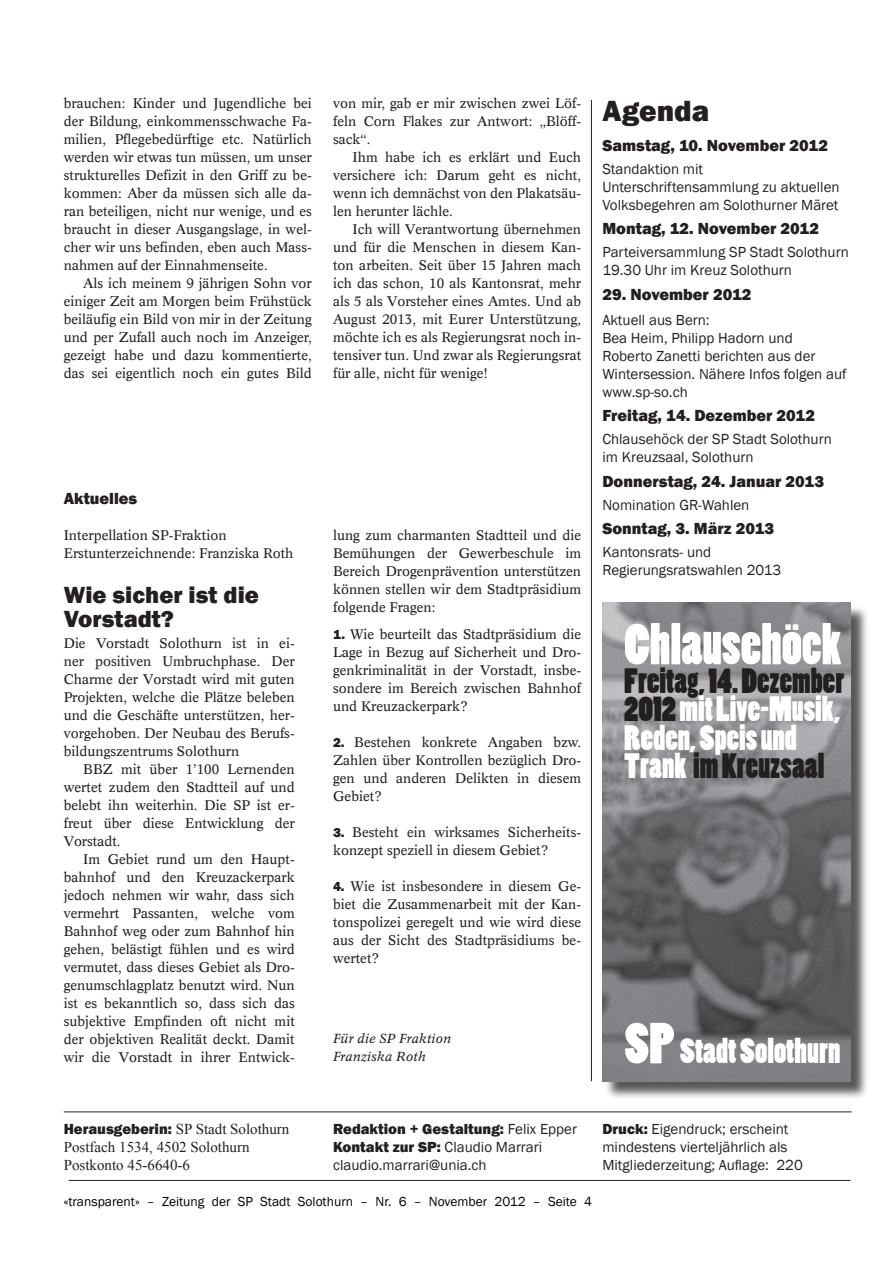
<style>
.page{position:relative;width:893px;height:1263px;background:#fff}
.page>*{position:absolute;margin:0;border:0;box-sizing:border-box;transform-origin:0 0}
.Zwischentitel_Gross{font:54px "Poplar Std";color:#fff}
.Zwischentitel_Gross-2{font:33px/28.5px "Poplar Std";color:#231f20}
.Zwischentitel_Gross-3{font:33px "Poplar Std";color:#fff}
.Titel2007{font:800 30px "Franklin Gothic";color:#231f20}
.Zwischentitel_Gross-4{font:800 24px/24px "Franklin Gothic";color:#231f20}
.Agenda_Datum_2{font:800 16.5px "Franklin Gothic";color:#231f20}
.Agenda{font:800 16.5px "Franklin Gothic";color:#231f20}
.Zwischentitel_oben{font:800 16.5px "Franklin Gothic";color:#231f20}
.Agenda-2{font:15px/18px "Franklin Gothic";color:#231f20}
.Kolumnentext_erster{font:15px/18px "Franklin Gothic";color:#231f20}
.Kolumnentext_erster-2{font:15px/18px "Times New Roman";color:#231f20}
.Brot{font:13.5px/18px "Informatics S Si";color:#231f20;text-align:justify}
.FAhrplan{font:13.5px/18px "Informatics S Si";color:#231f20;text-align:justify}
.Brot_erste_Zeile{font:13.5px/18px "Informatics S Si";color:#231f20;text-align:justify}
.fusszeile{font:13.5px "Franklin Gothic";color:#000}
.FAhrplan-2{font:italic 12.75px/18px "Informatics S Si";color:#231f20}
.s1{font-family:"Franklin Gothic";font-weight:800}
.s2{color:#fff}
.s3{font-size:54px}
.s4{font-weight:800}
.s5{font-weight:600}
</style>
<div class="page">
<hr style="left:64px;top:1111px;width:788px;height:1px;background:#231f20">
<hr style="left:69px;top:1180px;width:781px;height:1px;background:#231f20">
<hr style="left:591px;top:100px;width:1px;height:981px;background:#231f20">
<div style="left:605px;top:605px;width:264px;height:495px;background:#231f20;opacity:.75"></div>
<img style="left:602px;top:603px;width:248px;height:478px">
<p class="Brot" style="left:64px;top:94px;width:250px">brauchen: Kinder und Jugendliche bei der Bildung, einkommensschwache Fa&shy;milien, Pflegebedürftige etc. Natürlich werden wir etwas tun müssen, um unser strukturelles Defizit in den Griff zu be&shy;kommen: Aber da müssen sich alle da&shy;ran beteiligen, nicht nur wenige, und es braucht in dieser Ausgangslage, in wel&shy;cher wir uns befinden, eben auch Mass&shy;nahmen auf der Einnahmenseite.</p>
<p class="Brot" style="left:64px;top:274px;width:250px;text-indent:20px">Als ich meinem 9 jährigen Sohn vor einiger Zeit am Morgen beim Frühstück beiläufig ein Bild von mir in der Zeitung und per Zufall auch noch im Anzeiger, gezeigt habe und dazu kommentierte, das sei eigentlich noch ein gutes Bild</p>
<p class="Zwischentitel_oben" style="left:64px;top:488px;width:75px">Aktuelles</p>
<p class="Brot_erste_Zeile" style="left:64px;top:526px;width:164px">Interpellation SP-Fraktion</p>
<p class="Brot_erste_Zeile" style="left:64px;top:544px;width:231px">Erstunterzeichnende: Franziska Roth</p>
<p class="Zwischentitel_Gross-4" style="left:64px;top:583px;width:197px">Wie sicher ist die<br>Vorstadt?</p>
<p class="Brot_erste_Zeile" style="left:64px;top:634px;width:233px">Die Vorstadt Solothurn ist in ei&shy;ner positiven Umbruchphase. Der Charme der Vorstadt wird mit guten Projekten, welche die Plätze beleben und die Geschäfte unterstützen, her&shy;vorgehoben. Der Neubau des Berufs&shy;bildungszentrums Solothurn</p>
<p class="Brot" style="left:64px;top:760px;width:233px;text-indent:20px">BBZ mit über 1’100 Lernenden wertet zudem den Stadtteil auf und belebt ihn weiterhin. Die SP ist er&shy;freut über diese Entwicklung der Vorstadt.</p>
<p class="Brot" style="left:64px;top:850px;width:233px;text-indent:20px">Im Gebiet rund um den Haupt&shy;bahnhof und den Kreuzackerpark jedoch nehmen wir wahr, dass sich vermehrt Passanten, welche vom Bahnhof weg oder zum Bahnhof hin gehen, belästigt fühlen und es wird vermutet, dass dieses Gebiet als Dro&shy;genumschlagplatz benutzt wird. Nun ist es bekanntlich so, dass sich das subjektive Empfinden oft nicht mit der objektiven Realität deckt. Damit wir die Vorstadt in ihrer Entwick-</p>
<p class="Brot" style="left:333px;top:94px;width:250px">von mir, gab er mir zwischen zwei Löf&shy;feln Corn Flakes zur Antwort: „Blöff&shy;sack“.</p>
<p class="Brot" style="left:333px;top:148px;width:250px;text-indent:20px">Ihm habe ich es erklärt und Euch versichere ich: Darum geht es nicht, wenn ich demnächst von den Plakatsäu&shy;len herunter lächle.</p>
<p class="Brot" style="left:333px;top:220px;width:250px;text-indent:20px">Ich will Verantwortung übernehmen und für die Menschen in diesem Kan&shy;ton arbeiten. Seit über 15 Jahren mach ich das schon, 10 als Kantonsrat, mehr als 5 als Vorsteher eines Amtes. Und ab August 2013, mit Eurer Unterstützung, möchte ich es als Regierungsrat noch in&shy;tensiver tun. Und zwar als Regierungsrat für alle, nicht für wenige!</p>
<p class="Brot" style="left:333px;top:526px;width:250px">lung zum charmanten Stadtteil und die Bemühungen der Gewerbeschule im Bereich Drogenprävention unterstützen können stellen wir dem Stadtpräsidium folgende Fragen:</p>
<p class="FAhrplan" style="left:333px;top:625px;width:250px"><span class="s1">1.</span> Wie beurteilt das Stadtpräsidium die Lage in Bezug auf Sicherheit und Dro&shy;genkriminalität in der Vorstadt, insbe&shy;sondere im Bereich zwischen Bahnhof und Kreuzackerpark?</p>
<p class="FAhrplan" style="left:333px;top:733px;width:250px"><span class="s1">2.</span> Bestehen konkrete Angaben bzw.<br>Zahlen über Kontrollen bezüglich Dro&shy;gen und anderen Delikten in diesem Gebiet?</p>
<p class="FAhrplan" style="left:333px;top:823px;width:250px"><span class="s1">3.</span> Besteht ein wirksames Sicherheits&shy;konzept speziell in diesem Gebiet?</p>
<p class="FAhrplan" style="left:333px;top:877px;width:250px"><span class="s1">4.</span> Wie ist insbesondere in diesem Ge&shy;biet die Zusammenarbeit mit der Kan&shy;tonspolizei geregelt und wie wird diese aus der Sicht des Stadtpräsidiums be&shy;wertet?</p>
<p class="Titel2007" style="left:602px;top:91px;width:109px">Agenda</p>
<p class="Agenda_Datum_2" style="left:602px;top:135px;width:227px">Samstag, 10. November 2012</p>
<p class="Agenda-2" style="left:602px;top:160px;width:239px">Standaktion mit<br>Unterschriftensammlung zu aktuellen<br>Volksbegehren am Solothurner Märet</p>
<p class="Agenda_Datum_2" style="left:602px;top:218px;width:218px">Montag, 12. November 2012</p>
<p class="Agenda-2" style="left:602px;top:243px;width:248px">Parteiversammlung SP Stadt Solothurn<br>19.30 Uhr im Kreuz Solothurn</p>
<p class="Agenda" style="left:602px;top:284px;width:151px">29. November 2012</p>
<p class="Agenda-2" style="left:602px;top:311px;width:246px">Aktuell aus Bern:<br>Bea Heim, Philipp Hadorn und<br>Roberto Zanetti berichten aus der<br>Wintersession. Nähere Infos folgen auf www.sp-so.ch</p>
<p class="Agenda_Datum_2" style="left:602px;top:405px;width:214px">Freitag, 14. Dezember 2012</p>
<p class="Agenda-2" style="left:602px;top:430px;width:231px">Chlausehöck der SP Stadt Solothurn im Kreuzsaal, Solothurn</p>
<p class="Agenda_Datum_2" style="left:602px;top:471px;width:223px">Donnerstag, 24. Januar 2013</p>
<p class="Agenda-2" style="left:602px;top:496px;width:149px">Nomination GR-Wahlen</p>
<p class="Agenda_Datum_2" style="left:602px;top:518px;width:173px">Sonntag, 3. März 2013</p>
<p class="Agenda-2" style="left:602px;top:543px;width:180px">Kantonsrats- und<br>Regierungsratswahlen 2013</p>
<p class="Zwischentitel_Gross" style="left:624px;top:615px;width:219px">Chlausehöck</p>
<p class="Zwischentitel_Gross-2" style="left:624px;top:668px;width:222px">Freitag, 14. Dezember<br>2012 <span class="s2">mit Live-Musik,<br>Reden, Speis und<br>Trank</span> im Kreuzsaal</p>
<p class="FAhrplan-2" style="left:333px;top:1029px;width:120px">Für die SP Fraktion<br>Franziska Roth</p>
<p class="Zwischentitel_Gross-3" style="left:624px;top:1033px;width:218px"><span class="s3">SP</span> Stadt Solothurn</p>
<p class="Kolumnentext_erster-2" style="left:64px;top:1120px;width:227px"><span class="s1">Herausgeberin:</span> SP Stadt Solothurn<br>Postfach 1534, 4502 Solothurn</p>
<p class="Kolumnentext_erster-2" style="left:64px;top:1156px;width:128px">Postkonto 45-6640-6</p>
<p class="Kolumnentext_erster" style="left:333px;top:1120px;width:245px"><span class="s4">Redaktion + Gestaltung:</span> Felix Epper<br><span class="s4">Kontakt zur SP:</span> Claudio Marrari claudio.marrari@unia.ch</p>
<p class="Kolumnentext_erster" style="left:602px;top:1120px;width:202px"><span class="s4">Druck:</span> Eigendruck; erscheint mindestens vierteljährlich als<br>Mitgliederzeitung; Auflage: 220</p>
<p class="fusszeile" style="left:64px;top:1193px;width:530px"><span class="s5">«</span>transparent» – Zeitung der SP Stadt Solothurn – Nr. 6 – November 2012 – Seite 4</p>
</div>
